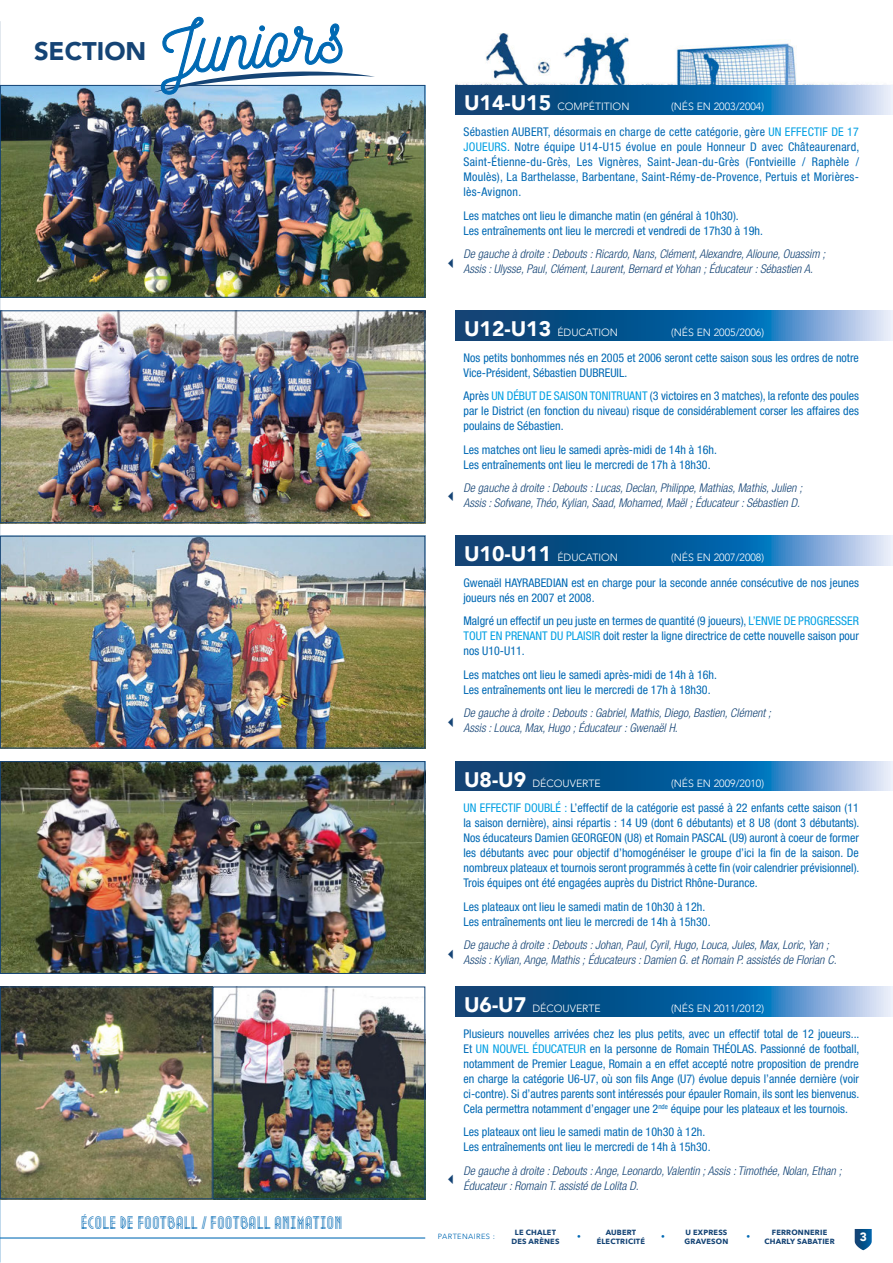
<style>
.page{position:relative;width:893px;height:1263px;background:#fff}
.page>*{position:absolute;margin:0;border:0;box-sizing:border-box;transform-origin:0 0}
.t1{font:70.5px "Nickainley";color:#0069b4}
.t2{font:900 25.5px "Avenir";color:#154475}
.t3{font:15.9px "Metropolis 1920";color:#0069b4}
.t4{font:condensed 12px/15px "Helvetica Neue LT Pro";color:#0069b4}
.t5{font:italic 300 condensed 12px/15px "Helvetica Neue LT Pro";color:#154475}
.t6{font:900 12px "Avenir";color:#fff}
.t7{font:300 10.5px "Avenir";color:#fff}
.t8{font:700 7.5px "Avenir Next";letter-spacing:.025em;color:#154475}
.t9{font:7.5px "Avenir Next";letter-spacing:.05em;color:#0069b4}
.s1{font-weight:900;font-size:21px}
.s2{color:#009fe3}
</style>
<div class="page">
<svg style="left:0;top:523px;width:1px;height:13px"></svg>
<svg style="left:0;top:21px;width:1px;height:64px"></svg>
<svg style="left:0;top:298px;width:1px;height:12px"></svg>
<img style="left:455px;top:34px;width:416px;height:51px">
<img style="left:2px;top:87px;width:421px;height:209px">
<div style="left:0;top:85px;width:425px;height:213px;border:1px solid #154475"></div>
<svg style="left:455px;top:310px;width:438px;height:30px;background:#2b6fa5"></svg>
<svg style="left:455px;top:536px;width:438px;height:30px;background:#2b6fa5"></svg>
<svg style="left:455px;top:761px;width:438px;height:30px;background:#2b6fa5"></svg>
<svg style="left:455px;top:986px;width:438px;height:30px;background:#2b6fa5"></svg>
<svg style="left:455px;top:85px;width:438px;height:30px;background:#2b6fa5"></svg>
<svg style="left:154px;top:16px;width:221px;height:79px"></svg>
<svg style="left:855px;top:1229px;width:17px;height:21px"></svg>
<img style="left:2px;top:763px;width:421px;height:209px">
<div style="left:0;top:761px;width:425px;height:213px;border:1px solid #154475"></div>
<img style="left:2px;top:312px;width:421px;height:209px">
<div style="left:0;top:310px;width:425px;height:213px;border:1px solid #154475"></div>
<img style="left:2px;top:538px;width:421px;height:208px">
<div style="left:0;top:536px;width:425px;height:212px;border:1px solid #154475"></div>
<hr style="left:0;top:1237px;width:425px;height:1px;background:#0069b4">
<img style="left:2px;top:988px;width:421px;height:209px">
<div style="left:213px;top:986px;width:212px;height:213px;border:1px solid #154475"></div>
<div style="left:0;top:986px;width:213px;height:213px;border:1px solid #154475"></div>
<h2 class="t2" style="left:34px;top:29px;width:114px">SECTION</h2>
<h1 class="t1" style="left:156px;top:4px;width:188px;rotate:-4deg">Juniors</h1>
<h3 class="t3" style="left:82px;top:1209px;width:263px">ÉCOLE DE FOOTBALL / FOOTBALL ANIMATION</h3>
<p class="t7" style="left:464px;top:101px;width:167px"><span class="s1">U14-U15</span> COMPÉTITION</p>
<p class="t7" style="left:671px;top:101px;width:95px">(NÉS EN 2003/2004)</p>
<p class="t4" style="left:463px;top:124px;width:397px;text-align:justify">Sébastien AUBERT, désormais en charge de cette catégorie, gère <span class="s2">UN EFFECTIF DE 17<br>JOUEURS</span>. Notre équipe U14-U15 évolue en poule Honneur D avec Châteaurenard, Saint-Étienne-du-Grès, Les Vignères, Saint-Jean-du-Grès (Fontvieille / Raphèle / Moulès), La Barthelasse, Barbentane, Saint-Rémy-de-Provence, Pertuis et Morières&shy;lès-Avignon.</p>
<p class="t4" style="left:463px;top:208px;width:301px">Les matches ont lieu le dimanche matin (en général à 10h30).<br>Les entraînements ont lieu le mercredi et vendredi de 17h30 à 19h.</p>
<p class="t5" style="left:463px;top:247px;width:363px">De gauche à droite : Debouts : Ricardo, Nans, Clément, Alexandre, Alioune, Ouassim ;<br>Assis : Ulysse, Paul, Clément, Laurent, Bernard et Yohan ; Éducateur : Sébastien A.</p>
<p class="t7" style="left:464px;top:326px;width:156px"><span class="s1">U12-U13</span> ÉDUCATION</p>
<p class="t7" style="left:671px;top:326px;width:95px">(NÉS EN 2005/2006)</p>
<p class="t4" style="left:463px;top:350px;width:397px">Nos petits bonhommes nés en 2005 et 2006 seront cette saison sous les ordres de notre<br>Vice-Président, Sébastien DUBREUIL.</p>
<p class="t4" style="left:463px;top:388px;width:397px;text-align:justify">Après <span class="s2">UN DÉBUT DE SAISON TONITRUANT</span> (3 victoires en 3 matches), la refonte des poules par le District (en fonction du niveau) risque de considérablement corser les affaires des poulains de Sébastien.</p>
<p class="t4" style="left:463px;top:442px;width:255px">Les matches ont lieu le samedi après-midi de 14h à 16h.<br>Les entraînements ont lieu le mercredi de 17h à 18h30.</p>
<p class="t5" style="left:463px;top:481px;width:340px">De gauche à droite : Debouts : Lucas, Declan, Philippe, Mathias, Mathis, Julien ;<br>Assis : Sofwane, Théo, Kylian, Saad, Mohamed, Maël ; Éducateur : Sébastien D.</p>
<p class="t7" style="left:464px;top:551px;width:156px"><span class="s1">U10-U11</span> ÉDUCATION</p>
<p class="t7" style="left:671px;top:551px;width:95px">(NÉS EN 2007/2008)</p>
<p class="t4" style="left:463px;top:575px;width:397px">Gwenaël HAYRABEDIAN est en charge pour la seconde année consécutive de nos jeunes joueurs nés en 2007 et 2008.</p>
<p class="t4" style="left:463px;top:614px;width:397px;text-align:justify">Malgré un effectif un peu juste en termes de quantité (9 joueurs), <span class="s2">L’ENVIE DE PROGRESSER TOUT EN PRENANT DU PLAISIR</span> doit rester la ligne directrice de cette nouvelle saison pour nos U10-U11.</p>
<p class="t4" style="left:463px;top:667px;width:255px">Les matches ont lieu le samedi après-midi de 14h à 16h.<br>Les entraînements ont lieu le mercredi de 17h à 18h30.</p>
<p class="t5" style="left:463px;top:706px;width:309px">De gauche à droite : Debouts : Gabriel, Mathis, Diego, Bastien, Clément ;<br>Assis : Louca, Max, Hugo ; Éducateur : Gwenaël H.</p>
<p class="t7" style="left:464px;top:777px;width:138px"><span class="s1">U8-U9</span> DÉCOUVERTE</p>
<p class="t7" style="left:671px;top:777px;width:95px">(NÉS EN 2009/2010)</p>
<p class="t4" style="left:463px;top:800px;width:397px;text-align:justify"><span class="s2">UN EFFECTIF DOUBLÉ :</span> L’effectif de la catégorie est passé à 22 enfants cette saison (11 la saison dernière), ainsi répartis : 14 U9 (dont 6 débutants) et 8 U8 (dont 3 débutants).<br>Nos éducateurs Damien GEORGEON (U8) et Romain PASCAL (U9) auront à coeur de former les débutants avec pour objectif d’homogénéiser le groupe d’ici la fin de la saison. De nombreux plateaux et tournois seront programmés à cette fin (voir calendrier prévisionnel).<br>Trois équipes ont été engagées auprès du District Rhône-Durance.</p>
<p class="t4" style="left:463px;top:899px;width:249px">Les plateaux ont lieu le samedi matin de 10h30 à 12h.<br>Les entraînements ont lieu le mercredi de 14h à 15h30.</p>
<p class="t5" style="left:463px;top:938px;width:375px">De gauche à droite : Debouts : Johan, Paul, Cyril, Hugo, Louca, Jules, Max, Loric, Yan ;<br>Assis : Kylian, Ange, Mathis ; Éducateurs : Damien G. et Romain P. assistés de Florian C.</p>
<p class="t7" style="left:464px;top:1002px;width:138px"><span class="s1">U6-U7</span> DÉCOUVERTE</p>
<p class="t7" style="left:671px;top:1002px;width:95px">(NÉS EN 2011/2012)</p>
<p class="t4" style="left:463px;top:1026px;width:397px;text-align:justify">Plusieurs nouvelles arrivées chez les plus petits, avec un effectif total de 12 joueurs...<br>Et <span class="s2">UN NOUVEL ÉDUCATEUR</span> en la personne de Romain THÉOLAS. Passionné de football, notamment de Premier League, Romain a en effet accepté notre proposition de prendre en charge la catégorie U6-U7, où son fils Ange (U7) évolue depuis l’année dernière (voir ci-contre). Si d’autres parents sont intéressés pour épauler Romain, ils sont les bienvenus.<br>Cela permettra notamment d’engager une 2<sup>nde</sup> équipe pour les plateaux et les tournois.</p>
<p class="t4" style="left:463px;top:1124px;width:249px">Les plateaux ont lieu le samedi matin de 10h30 à 12h.<br>Les entraînements ont lieu le mercredi de 14h à 15h30.</p>
<p class="t5" style="left:463px;top:1163px;width:380px">De gauche à droite : Debouts : Ange, Leonardo, Valentin ; Assis : Timothée, Nolan, Ethan ;<br>Éducateur : Romain T. assisté de Lolita D.</p>
<p class="t9" style="left:438px;top:1230px;width:58px">PARTENAIRES :</p>
<p class="t8" style="left:515px;top:1225px;width:43px">LE CHALET</p>
<p class="t8" style="left:772px;top:1225px;width:57px">FERRONNERIE</p>
<p class="t8" style="left:685px;top:1225px;width:43px">U EXPRESS</p>
<p class="t8" style="left:606px;top:1225px;width:32px">AUBERT</p>
<p class="t9" style="left:577px;top:1230px;width:5px">•</p>
<p class="t9" style="left:661px;top:1230px;width:5px">•</p>
<p class="t9" style="left:746px;top:1230px;width:5px">•</p>
<p class="t8" style="left:511px;top:1234px;width:50px">DES ARÈNES</p>
<p class="t8" style="left:597px;top:1234px;width:50px">ÉLECTRICITÉ</p>
<p class="t8" style="left:685px;top:1234px;width:45px">GRAVESON</p>
<p class="t8" style="left:764px;top:1234px;width:72px">CHARLY SABATIER</p>
<p class="t6" style="left:860px;top:1226px;width:9px">3</p>
</div>
